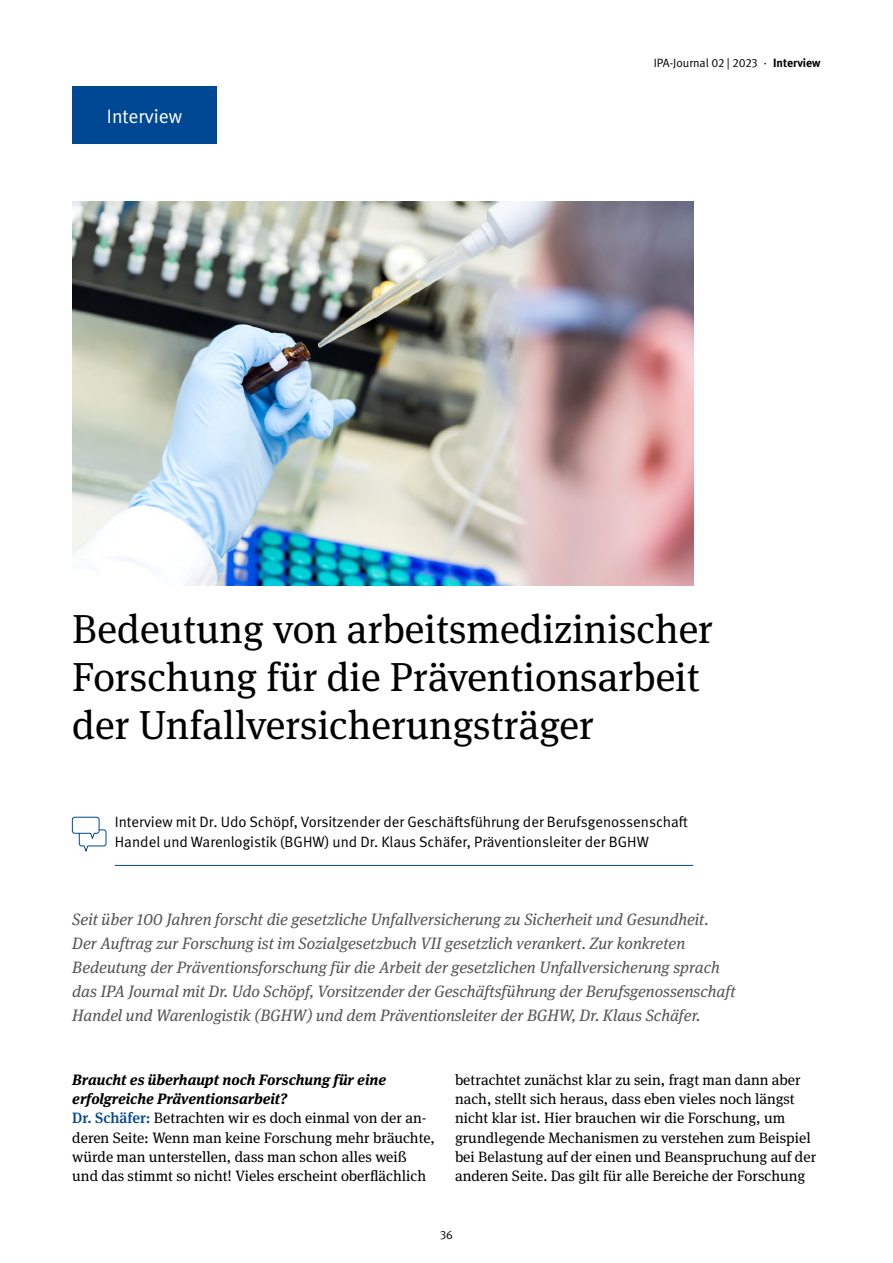
<style>
.page{position:relative;width:893px;height:1263px;background:#fff}
.page>*{position:absolute;margin:0;border:0;box-sizing:border-box;transform-origin:0 0}
.H1_IPA{font:40.5px/48px "DGUV Meta Serif";color:#000}
.t1{font:19.5px "DGUV Meta";color:#fff}
.P_Anleser_Spaltenspanne_IPA{font:italic 16.5px/24px "DGUV Meta Serif";color:#565655}
.Interview_P_Interview_Antwort_1_IPA{font:15px/19.2px "DGUV Meta Serif";color:#000}
.P_Autoren_Anfang_IPA{font:15px/19.2px "DGUV Meta";color:#000}
.Interview_P_Interview_Frage_IPA{font:italic 700 15px/19.2px "DGUV Meta Serif";color:#000}
.t2{font:12px "DGUV Meta";color:#000}
.s1{font-weight:700}
.s2{font-weight:500;color:#004893}
</style>
<div class="page">
<div style="left:72px;top:86px;width:145px;height:58px;background:#004893"></div>
<hr style="left:115px;top:865px;width:578px;height:1px;background:#004893">
<img style="left:72px;top:202px;width:621px;height:384px">
<svg style="left:71px;top:816px;width:36px;height:36px"></svg>
<p class="t1" style="left:107px;top:104px;width:77px">Interview</p>
<p class="t2" style="left:654px;top:56px;width:168px">IPA-Journal 02 | 2023 · <span class="s1">Interview</span></p>
<h1 class="H1_IPA" style="left:72px;top:606px;width:642px">Bedeutung von arbeitsmedizinischer<br>Forschung für die Präventionsarbeit der Unfallversicherungsträger</h1>
<p class="P_Autoren_Anfang_IPA" style="left:115px;top:813px;width:575px">Interview mit Dr. Udo Schöpf, Vorsitzender der Geschäftsführung der Berufsgenossenschaft<br>Handel und Warenlogistik (BGHW) und Dr. Klaus Schäfer, Präventionsleiter der BGHW</p>
<p class="P_Anleser_Spaltenspanne_IPA" style="left:72px;top:908px;width:665px">Seit über 100 Jahren forscht die gesetzliche Unfallversicherung zu Sicherheit und Gesundheit.<br>Der Auftrag zur Forschung ist im Sozialgesetzbuch VII gesetzlich verankert. Zur konkreten Bedeutung der Präventionsforschung für die Arbeit der gesetzlichen Unfallversicherung sprach das IPA Journal mit Dr. Udo Schöpf, Vorsitzender der Geschäftsführung der Berufsgenossenschaft Handel und Warenlogistik (BGHW) und dem Präventionsleiter der BGHW, Dr. Klaus Schäfer.</p>
<p class="Interview_P_Interview_Frage_IPA" style="left:72px;top:1070px;width:315px">Braucht es überhaupt noch Forschung für eine erfolgreiche Präventionsarbeit?</p>
<p class="Interview_P_Interview_Antwort_1_IPA" style="left:72px;top:1109px;width:364px"><span class="s2">Dr. Schäfer:</span> Betrachten wir es doch einmal von der an&shy;deren Seite: Wenn man keine Forschung mehr bräuchte, würde man unterstellen, dass man schon alles weiß und das stimmt so nicht! Vieles erscheint oberflächlich</p>
<p class="Interview_P_Interview_Antwort_1_IPA" style="left:455px;top:1070px;width:363px">betrachtet zunächst klar zu sein, fragt man dann aber nach, stellt sich heraus, dass eben vieles noch längst nicht klar ist. Hier brauchen wir die Forschung, um grundlegende Mechanismen zu verstehen zum Beispiel bei Belastung auf der einen und Beanspruchung auf der anderen Seite. Das gilt für alle Bereiche der Forschung</p>
<p class="t2" style="left:440px;top:1227px;width:14px">36</p>
</div>
